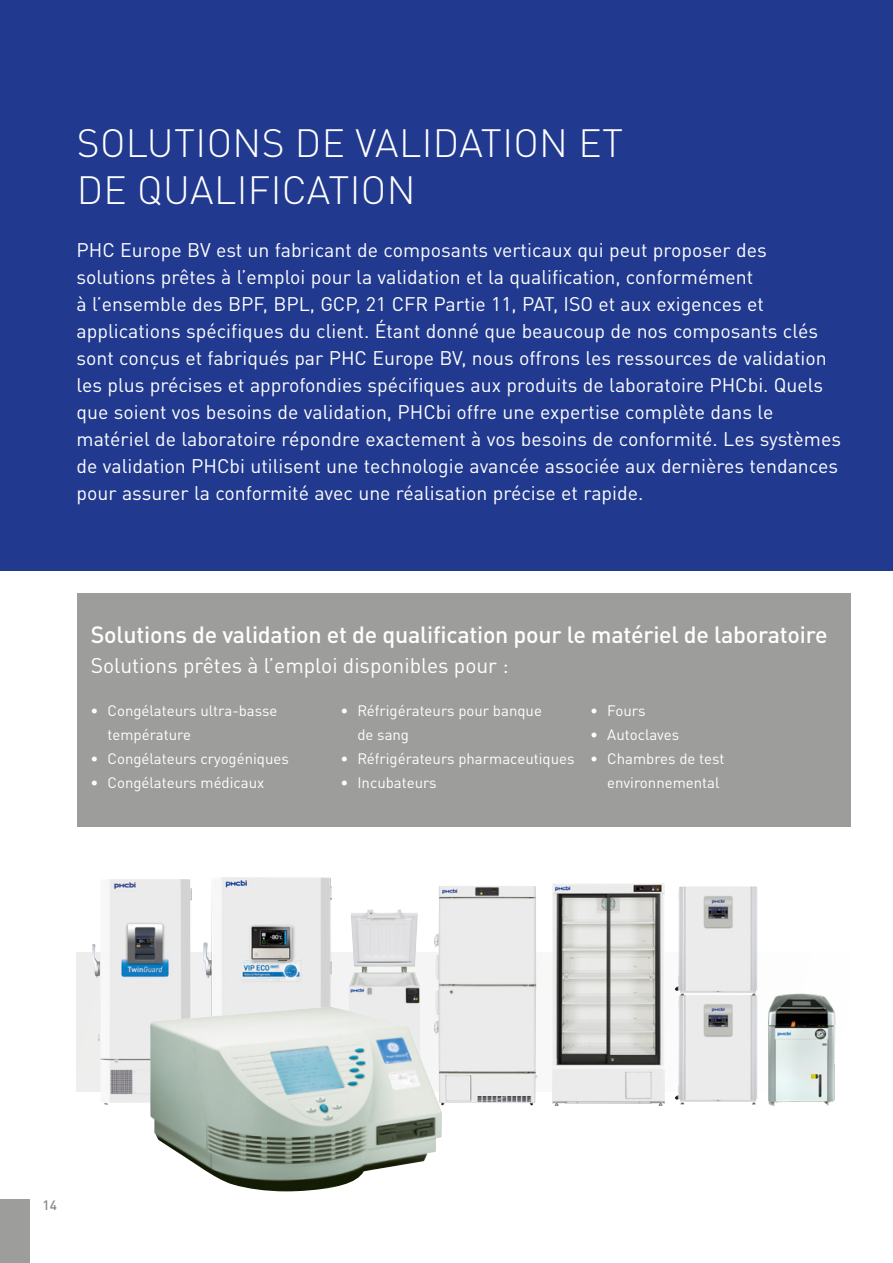
<style>
.page{position:relative;width:893px;height:1263px;background:#fff}
.page>*{position:absolute;margin:0;border:0;box-sizing:border-box;transform-origin:0 0}
.t1{font:300 39px/46.5px "DIN Pro";letter-spacing:.01em;color:#fff}
.t2{font:500 23.25px "DIN Pro";letter-spacing:-.01em;color:#fff}
.t3{font:21px "DIN Pro";color:#fff}
.t4{font:19.5px/27px "DIN Pro";color:#fff}
.t5{font:15px/24px "DIN Pro";color:#fff}
.t6{font:500 13.5px "DIN Pro";color:#878787}
</style>
<div class="page">
<div style="left:0;top:0;width:893px;height:571px;background:#213a8f"></div>
<div style="left:77px;top:593px;width:773px;height:234px;background:#9d9d9c"></div>
<div style="left:77px;top:953px;width:773px;height:139px;background:linear-gradient(to bottom,#f8f8f8,#f8f8f8)"></div>
<img style="left:92px;top:879px;width:100px;height:226px">
<img style="left:204px;top:878px;width:128px;height:128px">
<img style="left:434px;top:886px;width:103px;height:220px">
<img style="left:768px;top:993px;width:68px;height:113px">
<img style="left:675px;top:886px;width:83px;height:219px">
<img style="left:553px;top:883px;width:111px;height:222px">
<img style="left:348px;top:909px;width:72px;height:97px">
<img style="left:150px;top:1006px;width:292px;height:185px">
<div style="left:0;top:1199px;width:30px;height:64px;background:#9d9d9c"></div>
<h1 class="t1" style="left:77px;top:117px;width:548px">SOLUTIONS DE VALIDATION ET<br>DE QUALIFICATION</h1>
<p class="t4" style="left:77px;top:234px;width:766px">PHC Europe BV est un fabricant de composants verticaux qui peut proposer des solutions prêtes à l’emploi pour la validation et la qualification, conformément<br>à l’ensemble des BPF, BPL, GCP, 21 CFR Partie 11, PAT, ISO et aux exigences et applications spécifiques du client. Étant donné que beaucoup de nos composants clés sont conçus et fabriqués par PHC Europe BV, nous offrons les ressources de validation les plus précises et approfondies spécifiques aux produits de laboratoire PHCbi. Quels que soient vos besoins de validation, PHCbi offre une expertise complète dans le matériel de laboratoire répondre exactement à vos besoins de conformité. Les systèmes de validation PHCbi utilisent une technologie avancée associée aux dernières tendances pour assurer la conformité avec une réalisation précise et rapide.</p>
<p class="t2" style="left:91px;top:616px;width:738px">Solutions de validation et de qualification pour le matériel de laboratoire</p>
<p class="t3" style="left:91px;top:649px;width:419px">Solutions prêtes à l’emploi disponibles pour :</p>
<p class="t5" style="left:108px;top:697px;width:172px;text-indent:-17px">• Congélateurs ultra-basse température</p>
<p class="t5" style="left:91px;top:745px;width:200px">• Congélateurs cryogéniques</p>
<p class="t5" style="left:91px;top:769px;width:175px">• Congélateurs médicaux</p>
<p class="t5" style="left:357px;top:697px;width:186px;text-indent:-17px">• Réfrigérateurs pour banque de sang</p>
<p class="t5" style="left:340px;top:745px;width:236px">• Réfrigérateurs pharmaceutiques</p>
<p class="t5" style="left:340px;top:769px;width:98px">• Incubateurs</p>
<p class="t5" style="left:590px;top:697px;width:57px">• Fours</p>
<p class="t5" style="left:590px;top:721px;width:91px">• Autoclaves</p>
<p class="t5" style="left:607px;top:745px;width:119px;text-indent:-17px">• Chambres de test environnemental</p>
<p class="t6" style="left:43px;top:1194px;width:16px">14</p>
</div>
